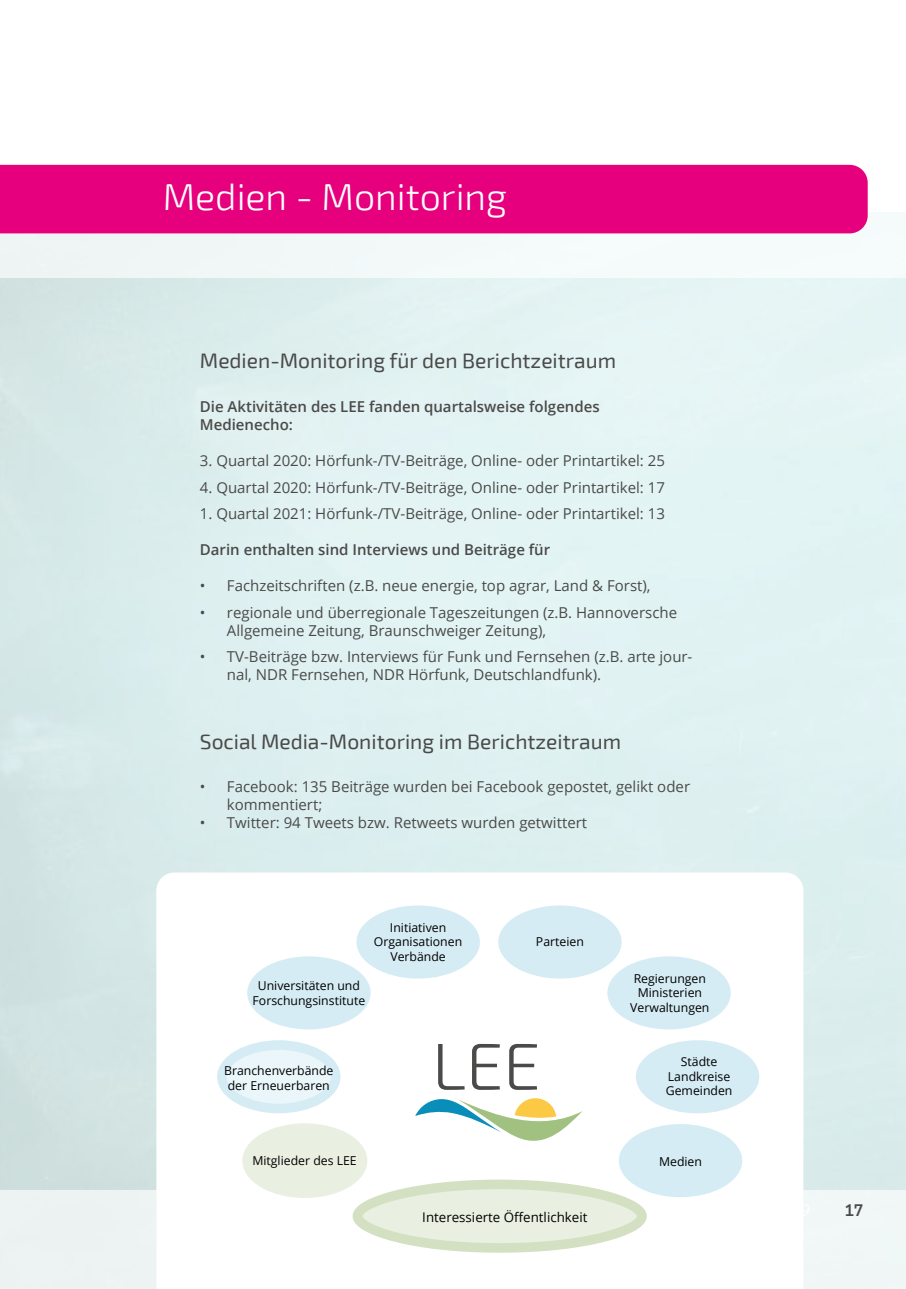
<style>
.page{position:relative;width:906px;height:1289px;background:#fff}
.page>*{position:absolute;margin:0;border:0;box-sizing:border-box;transform-origin:0 0}
.t1{font:300 37.5px "Exo 2";color:#fff}
.t2{font:21px "Exo 2";color:#4a4a49}
.t3{font:15px/18px "Open Sans";color:#4a4a49}
.t4{font:600 15px/18px "Open Sans";color:#4a4a49}
.t5{font:600 15px "Cooper Hewitt";color:#4a4a49}
.t6{font:13.35px "Open Sans";color:#000}
.t7{font:12.3px/14.7px "Open Sans";color:#000;text-align:center}
</style>
<div class="page">
<div style="left:0;top:213px;width:906px;height:1075px;background:#f1f7f7"></div>
<img style="left:0;top:279px;width:906px;height:910px">
<div style="left:0;top:165px;width:867px;height:68px;background:#e6007d"></div>
<svg style="left:156px;top:872px;width:647px;height:416px"></svg>
<div style="left:357px;top:1184px;width:285px;height:63px;background:#e9f0e1;border-radius:50%"></div>
<div style="left:353px;top:1179px;width:294px;height:73px;border:10px solid #d3e0c1;border-radius:50%"></div>
<div style="left:636px;top:1040px;width:123px;height:73px;background:#d5ecf4;border-radius:50%"></div>
<div style="left:619px;top:1124px;width:123px;height:73px;background:#d5ecf4;border-radius:50%"></div>
<div style="left:607px;top:956px;width:124px;height:73px;background:#d5ecf4;border-radius:50%"></div>
<div style="left:247px;top:956px;width:123px;height:73px;background:#d5ecf4;border-radius:50%"></div>
<div style="left:243px;top:1124px;width:123px;height:73px;background:#e9f0e1;border-radius:50%"></div>
<div style="left:242px;top:1123px;width:125px;height:74px;border:2px solid #e9f0e1;border-radius:50%"></div>
<div style="left:222px;top:1044px;width:114px;height:64px;background:#eaf6fa;border-radius:50%"></div>
<div style="left:217px;top:1040px;width:123px;height:73px;border:10px solid #d5ecf4;border-radius:50%"></div>
<div style="left:498px;top:905px;width:123px;height:73px;background:#d5ecf4;border-radius:50%"></div>
<div style="left:356px;top:905px;width:124px;height:73px;background:#d5ecf4;border-radius:50%"></div>
<svg style="left:438px;top:1043px;width:26px;height:46px"></svg>
<svg style="left:472px;top:1043px;width:28px;height:46px"></svg>
<svg style="left:509px;top:1043px;width:28px;height:46px"></svg>
<svg style="left:415px;top:1097px;width:167px;height:43px"></svg>
<h1 class="t1" style="left:163px;top:171px;width:346px">Medien - Monitoring</h1>
<h2 class="t2" style="left:200px;top:345px;width:418px">Medien-Monitoring für den Berichtzeitraum</h2>
<p class="t4" style="left:200px;top:397px;width:401px">Die Aktivitäten des LEE fanden quartalsweise folgendes<br>Medienecho:</p>
<p class="t3" style="left:200px;top:451px;width:466px">3. Quartal 2020: Hörfunk-/TV-Beiträge, Online- oder Printartikel: 25</p>
<p class="t3" style="left:200px;top:478px;width:466px">4. Quartal 2020: Hörfunk-/TV-Beiträge, Online- oder Printartikel: 17</p>
<p class="t3" style="left:200px;top:504px;width:466px">1. Quartal 2021: Hörfunk-/TV-Beiträge, Online- oder Printartikel: 13</p>
<p class="t4" style="left:200px;top:540px;width:352px">Darin enthalten sind Interviews und Beiträge für</p>
<p class="t3" style="left:200px;top:576px;width:452px">• Fachzeitschriften (z.B. neue energie, top agrar, Land &amp; Forst),</p>
<p class="t3" style="left:227px;top:603px;width:452px;text-indent:-27px">• regionale und überregionale Tageszeitungen (z.B. Hannoversche<br>Allgemeine Zeitung, Braunschweiger Zeitung),</p>
<p class="t3" style="left:227px;top:647px;width:467px;text-indent:-27px">• TV-Beiträge bzw. Interviews für Funk und Fernsehen (z.B. arte jour&shy;nal, NDR Fernsehen, NDR Hörfunk, Deutschlandfunk).</p>
<h2 class="t2" style="left:200px;top:726px;width:423px">Social Media-Monitoring im Berichtzeitraum</h2>
<p class="t3" style="left:227px;top:777px;width:465px;text-indent:-27px">• Facebook: 135 Beiträge wurden bei Facebook gepostet, gelikt oder kommentiert;</p>
<p class="t3" style="left:200px;top:813px;width:389px">• Twitter: 94 Tweets bzw. Retweets wurden getwittert</p>
<p class="t7" style="left:253px;top:977px;width:114px">Universitäten und<br>Forschungsinstitute</p>
<p class="t7" style="left:374px;top:919px;width:90px">Initiativen<br>Organisationen<br>Verbände</p>
<p class="t7" style="left:224px;top:1062px;width:111px">Branchenverbände der Erneuerbaren</p>
<p class="t7" style="left:536px;top:933px;width:49px">Parteien</p>
<p class="t7" style="left:252px;top:1152px;width:106px">Mitglieder des LEE</p>
<p class="t6" style="left:422px;top:1207px;width:167px">Interessierte Öffentlichkeit</p>
<p class="t7" style="left:630px;top:970px;width:81px">Regierungen<br>Ministerien<br>Verwaltungen</p>
<p class="t7" style="left:666px;top:1053px;width:68px">Städte<br>Landkreise<br>Gemeinden</p>
<p class="t7" style="left:659px;top:1154px;width:44px">Medien</p>
<p class="t5" style="left:845px;top:1201px;width:19px">17</p>
</div>
